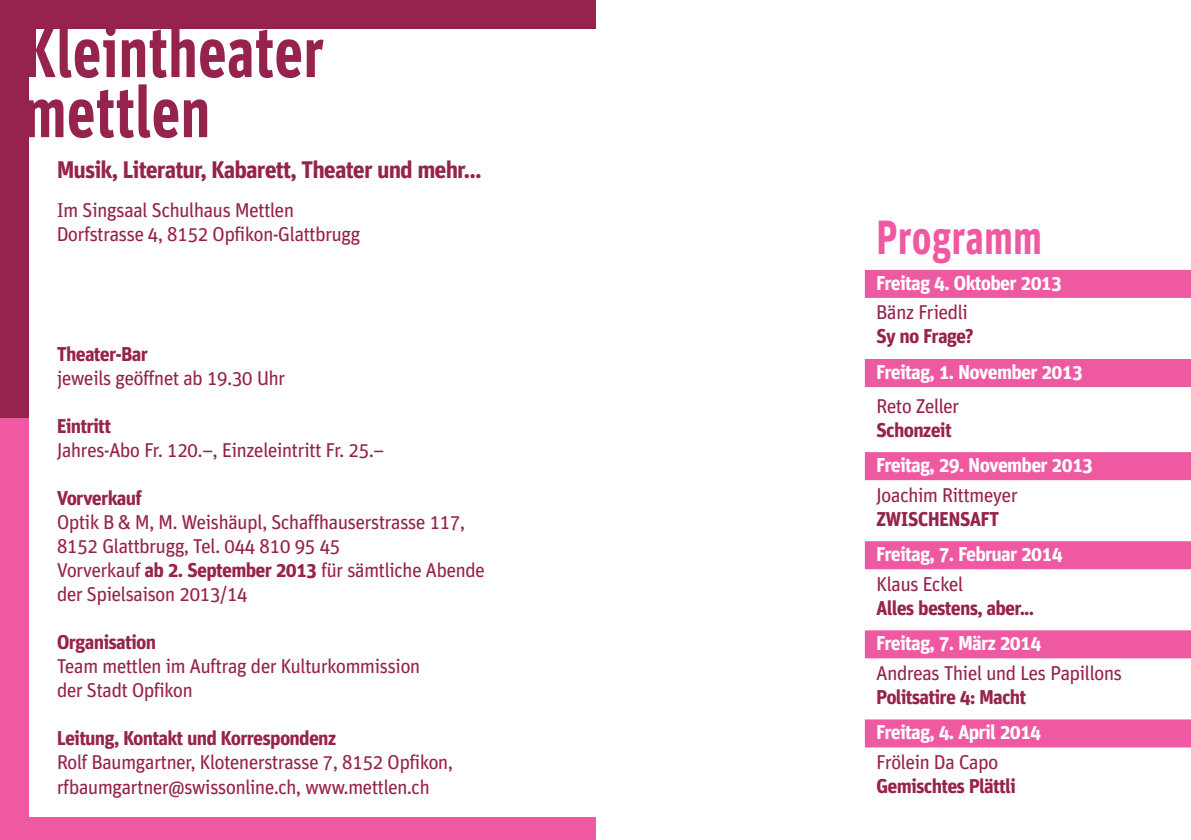
<style>
.page{position:relative;width:1191px;height:840px;background:#fff}
.page>*{position:absolute;margin:0;border:0;box-sizing:border-box;transform-origin:0 0}
.t1{font:72px/60px "Unit Bold TF";color:#96234d;scale:.8 1}
.t2{font:48px "Unit Bold TF";color:#ef59a1;scale:.8 1}
.t3{font:24px "Unit Bold TF";letter-spacing:-.04em;color:#96234d}
.t4{font:20px/24px "Unit Regular TF";letter-spacing:-.04em;color:#96234d}
.t5{font:20px "Unit Bold TF";letter-spacing:-.04em;color:#96234d}
.t6{font:20px "Unit Bold TF";letter-spacing:-.04em;color:#fff}
.s1{font-family:"Unit Bold TF"}
</style>
<div class="page">
<div style="left:0;top:0;width:28px;height:418px;background:#96234d"></div>
<div style="left:0;top:0;width:595px;height:28px;background:#96234d"></div>
<div style="left:0;top:816px;width:595px;height:23px;background:#ef59a1"></div>
<div style="left:0;top:418px;width:28px;height:410px;background:#ef59a1"></div>
<div style="left:865px;top:270px;width:326px;height:28px;background:#ef59a1"></div>
<div style="left:865px;top:359px;width:326px;height:28px;background:#ef59a1"></div>
<div style="left:865px;top:452px;width:326px;height:28px;background:#ef59a1"></div>
<div style="left:865px;top:541px;width:326px;height:28px;background:#ef59a1"></div>
<div style="left:865px;top:630px;width:326px;height:28px;background:#ef59a1"></div>
<div style="left:865px;top:719px;width:326px;height:28px;background:#ef59a1"></div>
<h1 class="t1" style="left:23px;top:21px;width:378px">Kleintheater mettlen</h1>
<p class="t3" style="left:57px;top:155px;width:427px">Musik, Literatur, Kabarett, Theater und mehr…</p>
<p class="t4" style="left:57px;top:197px;width:305px">Im Singsaal Schulhaus Mettlen<br>Dorfstrasse 4, 8152 Opfikon-Glattbrugg</p>
<p class="t5" style="left:57px;top:341px;width:93px">Theater-Bar</p>
<p class="t4" style="left:57px;top:365px;width:230px">jeweils geöffnet ab 19.30 Uhr</p>
<p class="t5" style="left:57px;top:413px;width:56px">Eintritt</p>
<p class="t4" style="left:57px;top:437px;width:329px">Jahres-Abo Fr. 120.–, Einzeleintritt Fr. 25.–</p>
<p class="t5" style="left:57px;top:485px;width:87px">Vorverkauf</p>
<p class="t4" style="left:57px;top:509px;width:430px">Optik B &amp; M, M. Weishäupl, Schaffhauserstrasse 117, 8152 Glattbrugg, Tel. 044 810 95 45<br>Vorverkauf <span class="s1">ab 2. September 2013</span> für sämtliche Abende der Spielsaison 2013/14</p>
<p class="t5" style="left:57px;top:629px;width:101px">Organisation</p>
<p class="t4" style="left:57px;top:653px;width:365px">Team mettlen im Auftrag der Kulturkommission der Stadt Opfikon</p>
<p class="t5" style="left:57px;top:725px;width:281px">Leitung, Kontakt und Korrespondenz</p>
<p class="t4" style="left:57px;top:749px;width:398px">Rolf Baumgartner, Klotenerstrasse 7, 8152 Opfikon, rfbaumgartner@swissonline.ch, www.mettlen.ch</p>
<h2 class="t2" style="left:876px;top:208px;width:209px">Programm</h2>
<p class="t6" style="left:876px;top:270px;width:187px">Freitag 4. Oktober 2013</p>
<p class="t4" style="left:876px;top:300px;width:93px">Bänz Friedli</p>
<p class="t5" style="left:876px;top:324px;width:99px">Sy no Frage?</p>
<p class="t6" style="left:876px;top:359px;width:208px">Freitag, 1. November 2013</p>
<p class="t4" style="left:876px;top:393px;width:85px">Reto Zeller</p>
<p class="t5" style="left:876px;top:417px;width:77px">Schonzeit</p>
<p class="t6" style="left:876px;top:452px;width:218px">Freitag, 29. November 2013</p>
<p class="t4" style="left:876px;top:482px;width:143px">Joachim Rittmeyer</p>
<p class="t5" style="left:876px;top:506px;width:125px">ZWISCHENSAFT</p>
<p class="t6" style="left:876px;top:541px;width:188px">Freitag, 7. Februar 2014</p>
<p class="t4" style="left:876px;top:571px;width:89px">Klaus Eckel</p>
<p class="t5" style="left:876px;top:595px;width:160px">Alles bestens, aber...</p>
<p class="t6" style="left:876px;top:630px;width:167px">Freitag, 7. März 2014</p>
<p class="t4" style="left:876px;top:660px;width:247px">Andreas Thiel und Les Papillons</p>
<p class="t5" style="left:876px;top:684px;width:152px">Politsatire 4: Macht</p>
<p class="t6" style="left:876px;top:719px;width:167px">Freitag, 4. April 2014</p>
<p class="t4" style="left:876px;top:749px;width:124px">Frölein Da Capo</p>
<p class="t5" style="left:876px;top:773px;width:141px">Gemischtes Plättli</p>
</div>
